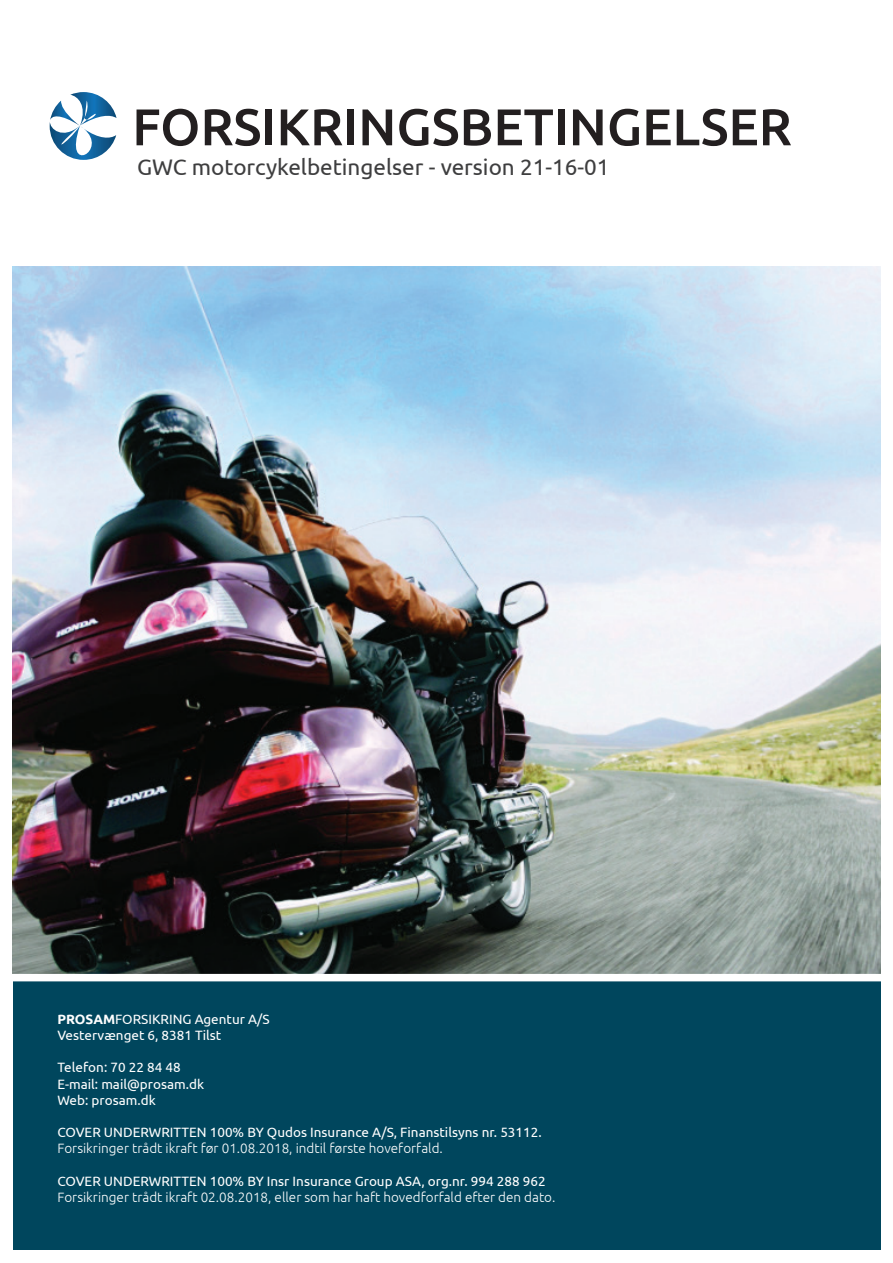
<style>
.page{position:relative;width:893px;height:1263px;background:#fff}
.page>*{position:absolute;margin:0;border:0;box-sizing:border-box;transform-origin:0 0}
.t1{font:500 51.6px "Ubuntu";color:#231f20}
.t2{font:22.5px "Ubuntu";color:#3e3e3f}
.t3{font:13.5px/16.2px "Ubuntu";color:#fff}
.t4{font:300 13.5px "Ubuntu";color:#fff}
.s1{font-weight:700}
</style>
<div class="page">
<div style="left:13px;top:981px;width:867px;height:269px;background:#00465d"></div>
<img style="left:13px;top:267px;width:867px;height:707px">
<svg style="left:49px;top:92px;width:68px;height:68px"></svg>
<h1 class="t1" style="left:132px;top:94px;width:661px">FORSIKRINGSBETINGELSER</h1>
<h2 class="t2" style="left:137px;top:153px;width:474px">GWC motorcykelbetingelser - version 21-16-01</h2>
<p class="t3" style="left:57px;top:1010px;width:214px"><span class="s1">PROSAM</span>FORSIKRING Agentur A/S<br>Vestervænget 6, 8381 Tilst</p>
<p class="t3" style="left:57px;top:1059px;width:148px">Telefon: 70 22 84 48<br>E-mail: mail@prosam.dk<br>Web: prosam.dk</p>
<p class="t3" style="left:57px;top:1124px;width:486px">COVER UNDERWRITTEN 100% BY Qudos Insurance A/S, Finanstilsyns nr. 53112.</p>
<p class="t4" style="left:57px;top:1140px;width:387px">Forsikringer trådt ikraft før 01.08.2018, indtil første hoveforfald.</p>
<p class="t3" style="left:57px;top:1172px;width:490px">COVER UNDERWRITTEN 100% BY Insr Insurance Group ASA, org.nr. 994 288 962</p>
<p class="t4" style="left:57px;top:1189px;width:500px">Forsikringer trådt ikraft 02.08.2018, eller som har haft hovedforfald efter den dato.</p>
</div>
